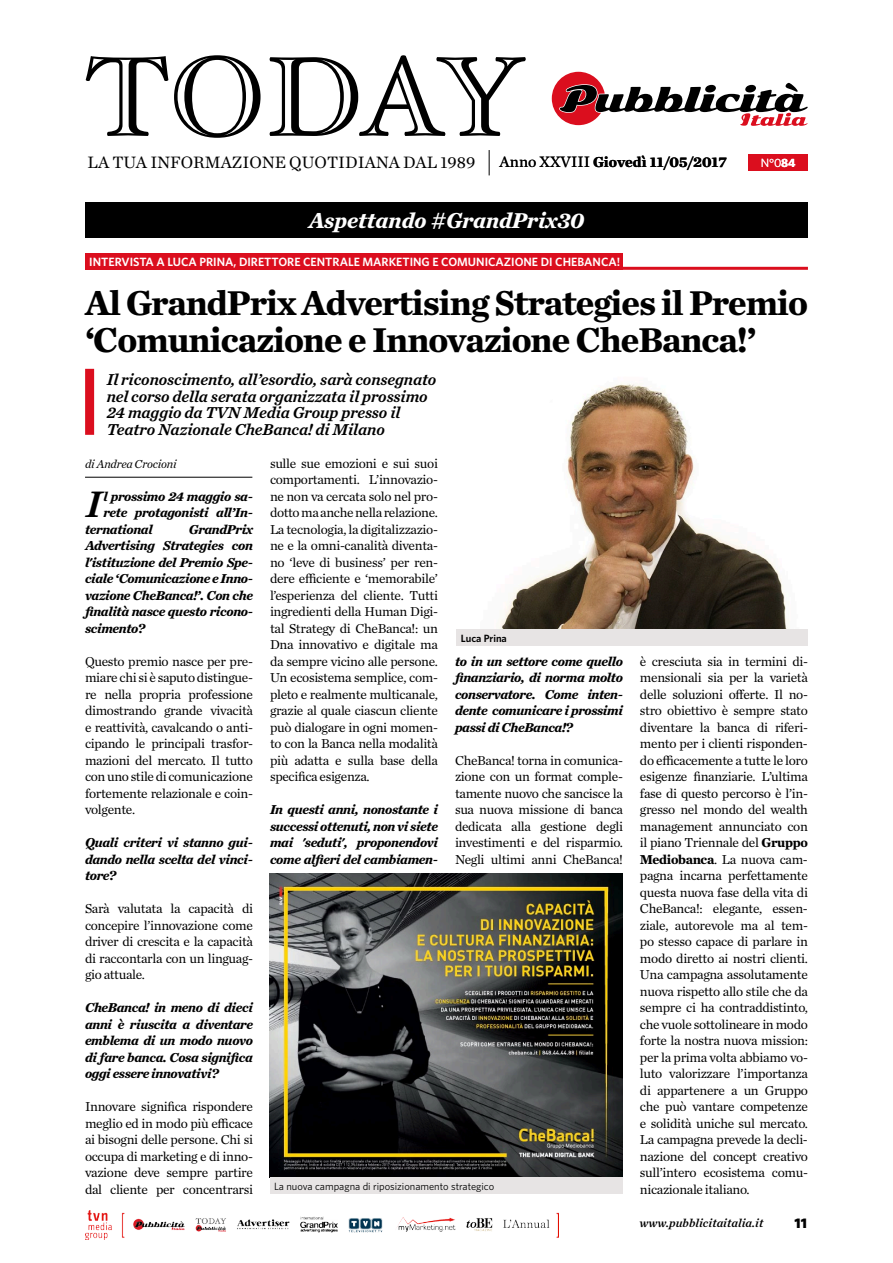
<style>
.page{position:relative;width:893px;height:1263px;background:#fff}
.page>*{position:absolute;margin:0;border:0;box-sizing:border-box;transform-origin:0 0}
.t1{font:italic 38.55px "Chronicle Text G1 Semi";color:#000}
.t2{font:700 36px/37.5px "Chronicle Text G1";letter-spacing:-.03em;color:#000}
.t3{font:italic 700 22.5px "Chronicle Text G1";color:#fff}
.t4{font:18px "Whitney Bold SC";color:#000}
.t5{font:17.25px "Chronicle Text G1";color:#000}
.t6{font:italic 16.5px/16.5px "Chronicle Text G4 Semi";letter-spacing:-.005em;color:#000}
.t7{font:700 15px "Chronicle Text G1";color:#000}
.t8{font:13.5px/16.5px "Chronicle Text G1";letter-spacing:-.025em;color:#000;text-align:justify}
.t9{font:italic 700 13.5px/16.5px "Chronicle Text G1";letter-spacing:-.025em;color:#000;text-align:justify}
.t10{font:600 12px "Whitney";color:#fff}
.t11{font:italic 12px "Chronicle Text G1 Semi";color:#000}
.t12{font:italic 12px "Chronicle Text G1";letter-spacing:-.015em;color:#000}
.t13{font:12px "Whitney";color:#fff}
.t14{font:10.5px "Whitney";color:#000}
.t15{font:600 10.5px "Whitney";color:#000}
.s1{font-weight:400;font-size:15.75px}
.s2{font-weight:700}
</style>
<div class="page">
<div style="left:748px;top:155px;width:60px;height:16px;background:#db0e1e"></div>
<svg style="left:86px;top:55px;width:440px;height:83px"></svg>
<svg style="left:489px;top:150px;width:1px;height:25px"></svg>
<svg style="left:552px;top:72px;width:256px;height:54px"></svg>
<div style="left:85px;top:202px;width:723px;height:36px;background:#000"></div>
<img style="left:86px;top:1210px;width:473px;height:29px">
<hr style="left:85px;top:267px;width:723px;height:3px;background:#db0e1e">
<div style="left:85px;top:253px;width:538px;height:17px;background:#db0e1e"></div>
<hr style="left:85px;top:477px;width:167px;height:1px;background:#000">
<img style="left:498px;top:383px;width:291px;height:246px">
<div style="left:456px;top:629px;width:352px;height:17px;background:#e7e4e4"></div>
<img style="left:270px;top:874px;width:352px;height:303px">
<div style="left:270px;top:1177px;width:353px;height:17px;background:#e7e4e4"></div>
<div style="left:85px;top:369px;width:9px;height:66px;background:#db0e1e"></div>
<p class="t5" style="left:87px;top:150px;width:389px">LA TUA INFORMAZIONE QUOTIDIANA DAL 1989</p>
<p class="t7" style="left:500px;top:150px;width:229px"><span class="s1">Anno XXVIII</span> Giovedì 11/05/2017</p>
<p class="t13" style="left:761px;top:155px;width:36px">N°0<span class="s2">84</span></p>
<h3 class="t3" style="left:309px;top:202px;width:277px">Aspettando #GrandPrix30</h3>
<p class="t10" style="left:89px;top:255px;width:532px">INTERVISTA A LUCA PRINA, DIRETTORE CENTRALE MARKETING E COMUNICAZIONE DI CHEBANCA!</p>
<h2 class="t2" style="left:85px;top:282px;width:724px">Al GrandPrix Advertising Strategies il Premio ‘Comunicazione e Innovazione CheBanca!’</h2>
<p class="t6" style="left:107px;top:371px;width:331px">Il riconoscimento, all’esordio, sarà consegnato nel corso della serata organizzata il prossimo 24 maggio da TVN Media Group presso il Teatro Nazionale CheBanca! di Milano</p>
<p class="t12" style="left:85px;top:455px;width:93px">di Andrea Crocioni</p>
<h1 class="t1" style="left:86px;top:474px;width:17px">I</h1>
<p class="t9" style="left:104px;top:487px;width:151px">l prossimo 24 maggio sa-</p>
<p class="t9" style="left:104px;top:504px;width:151px">rete protagonisti all’In-</p>
<p class="t9" style="left:85px;top:520px;width:69px">ternational</p>
<p class="t9" style="left:85px;top:520px;width:169px;text-indent:104px">GrandPrix Advertising Strategies con l'istituzione del Premio Spe&shy;ciale ‘Comunicazione e Inno&shy;vazione CheBanca!’. Con che finalità nasce questo ricono&shy;scimento?</p>
<p class="t8" style="left:85px;top:652px;width:169px">Questo premio nasce per pre&shy;miare chi si è saputo distingue&shy;re nella propria professione dimostrando grande vivacità e reattività, cavalcando o anti&shy;cipando le principali trasfor&shy;mazioni del mercato. Il tutto con uno stile di comunicazione fortemente relazionale e coin&shy;volgente.</p>
<p class="t9" style="left:85px;top:834px;width:169px">Quali criteri vi stanno gui&shy;dando nella scelta del vinci&shy;tore?</p>
<p class="t8" style="left:85px;top:900px;width:169px">Sarà valutata la capacità di concepire l’innovazione come driver di crescita e la capacità di raccontarla con un linguag&shy;gio attuale.</p>
<p class="t9" style="left:85px;top:999px;width:169px">CheBanca! in meno di dieci anni è riuscita a diventare emblema di un modo nuovo di fare banca. Cosa significa oggi essere innovativi?</p>
<p class="t8" style="left:85px;top:1098px;width:169px">Innovare significa rispondere meglio ed in modo più efficace ai bisogni delle persone. Chi si occupa di marketing e di inno&shy;vazione deve sempre partire dal cliente per concentrarsi</p>
<p class="t8" style="left:270px;top:454px;width:169px">sulle sue emozioni e sui suoi comportamenti. L’innovazio&shy;ne non va cercata solo nel pro&shy;dotto ma anche nella relazione.<br>La tecnologia, la digitalizzazio&shy;ne e la omni-canalità diventa&shy;no ‘leve di business’ per ren&shy;dere efficiente e ‘memorabile’ l’esperienza del cliente. Tutti ingredienti della Human Digi&shy;tal Strategy di CheBanca!: un Dna innovativo e digitale ma da sempre vicino alle persone.<br>Un ecosistema semplice, com&shy;pleto e realmente multicanale, grazie al quale ciascun cliente può dialogare in ogni momen&shy;to con la Banca nella modalità più adatta e sulla base della specifica esigenza.</p>
<p class="t9" style="left:270px;top:801px;width:169px">In questi anni, nonostante i successi ottenuti, non vi siete mai 'seduti', proponendovi come alfieri del cambiamen-</p>
<p class="t15" style="left:461px;top:632px;width:48px">Luca Prina</p>
<p class="t9" style="left:455px;top:652px;width:169px">to in un settore come quello finanziario, di norma molto conservatore. Come inten&shy;dente comunicare i prossimi passi di CheBanca!?</p>
<p class="t8" style="left:455px;top:751px;width:169px">CheBanca! torna in comunica&shy;zione con un format comple&shy;tamente nuovo che sancisce la sua nuova missione di banca dedicata alla gestione degli investimenti e del risparmio.<br>Negli ultimi anni CheBanca!</p>
<p class="t14" style="left:274px;top:1180px;width:222px">La nuova campagna di riposizionamento strategico</p>
<p class="t8" style="left:640px;top:652px;width:169px">è cresciuta sia in termini di&shy;mensionali sia per la varietà delle soluzioni offerte. Il no&shy;stro obiettivo è sempre stato diventare la banca di riferi&shy;mento per i clienti risponden&shy;do efficacemente a tutte le loro esigenze finanziarie. L’ultima fase di questo percorso è l’in&shy;gresso nel mondo del wealth management annunciato con il piano Triennale del <span class="s2">Gruppo Mediobanca</span>. La nuova cam&shy;pagna incarna perfettamente questa nuova fase della vita di CheBanca!: elegante, essen&shy;ziale, autorevole ma al tem&shy;po stesso capace di parlare in modo diretto ai nostri clienti.<br>Una campagna assolutamente nuova rispetto allo stile che da sempre ci ha contraddistinto, che vuole sottolineare in modo forte la nostra nuova mission: per la prima volta abbiamo vo&shy;luto valorizzare l’importanza di appartenere a un Gruppo che può vantare competenze e solidità uniche sul mercato.<br>La campagna prevede la decli&shy;nazione del concept creativo sull’intero ecosistema comu&shy;nicazionale italiano.</p>
<p class="t11" style="left:639px;top:1213px;width:126px">www.pubblicitaitalia.it</p>
<h3 class="t4" style="left:794px;top:1210px;width:15px">11</h3>
</div>
